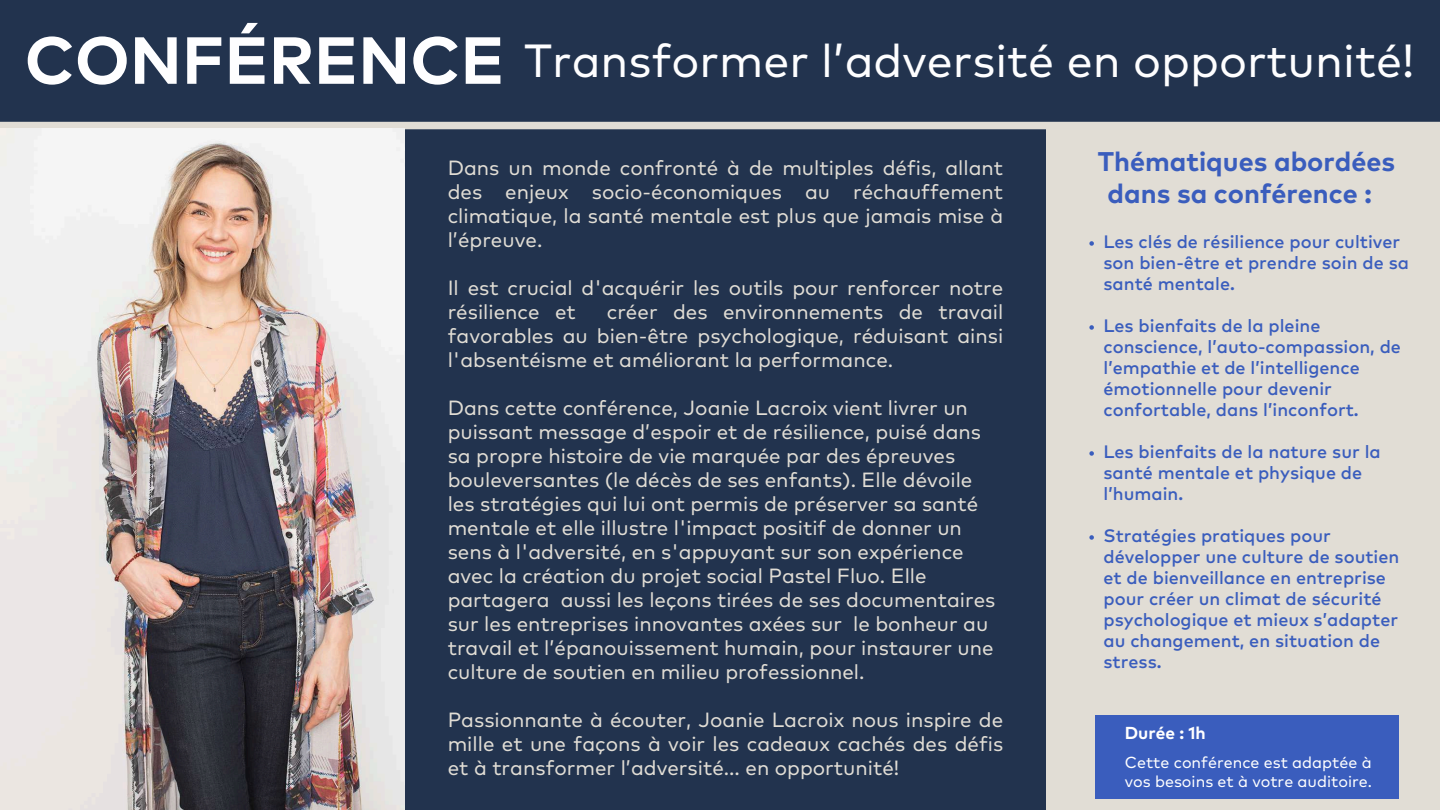
<style>
.page{position:relative;width:1440px;height:810px;background:#22334e}
.page>*{position:absolute;margin:0;border:0;box-sizing:border-box;transform-origin:0 0}
.t1{font:700 66.4px "Mark Pro";color:#fefeff}
.t2{font:46.4px "Mark Pro";color:#fefeff}
.t3{font:700 27px/32.2px "Mark Pro";color:#3a5dbd;text-align:center}
.t4{font:20.5px/24px "Mark Pro";color:#e1ddd5;text-align:justify}
.t5{font:500 18px/21px "Mark Pro";color:#3a5dbd}
.t6{font:700 17.3px "Mark Pro";color:#fff}
.t7{font:16px/18.8px "Mark Pro";color:#fff}
</style>
<div class="page">
<div style="left:1046px;top:0;width:394px;height:810px;background:#e1ddd5"></div>
<div style="left:0;top:0;width:1440px;height:126px;background:#22334e"></div>
<div style="left:0;top:122px;width:1440px;height:7px;background:#e1ddd5"></div>
<div style="left:1095px;top:715px;width:304px;height:84px;background:#3a5dbd"></div>
<img style="left:0;top:129px;width:405px;height:681px">
<svg style="left:1089px;top:241px;width:5px;height:5px"></svg>
<svg style="left:1089px;top:325px;width:5px;height:5px"></svg>
<svg style="left:1089px;top:451px;width:5px;height:5px"></svg>
<svg style="left:1089px;top:535px;width:5px;height:5px"></svg>
<h1 class="t1" style="left:25px;top:31px;width:482px">CONFÉRENCE</h1>
<h2 class="t2" style="left:524px;top:41px;width:892px">Transformer l’adversité en opportunité!</h2>
<p class="t4" style="left:448px;top:157px;width:557px">Dans un monde confronté à de multiples défis, allant des enjeux socio-économiques au réchauffement climatique, la santé mentale est plus que jamais mise à l’épreuve.</p>
<p class="t4" style="left:448px;top:277px;width:557px">Il est crucial d'acquérir les outils pour renforcer notre résilience et</p>
<p class="t4" style="left:448px;top:301px;width:557px;text-indent:159px">créer des environnements de travail favorables au bien-être psychologique, réduisant ainsi l'absentéisme et améliorant la performance.</p>
<p class="t4" style="left:448px;top:397px;width:549px;text-align:left">Dans cette conférence, Joanie Lacroix vient livrer un puissant message d’espoir et de résilience, puisé dans sa propre histoire de vie marquée par des épreuves bouleversantes (le décès de ses enfants). Elle dévoile les stratégies qui lui ont permis de préserver sa santé mentale et elle illustre l'impact positif de donner un sens à l'adversité, en s'appuyant sur son expérience avec la création du projet social Pastel Fluo. Elle partagera aussi les leçons tirées de ses documentaires sur les entreprises innovantes axées sur le bonheur au travail et l’épanouissement humain, pour instaurer une culture de soutien en milieu professionnel.</p>
<p class="t4" style="left:448px;top:709px;width:557px">Passionnante à écouter, Joanie Lacroix nous inspire de mille et une façons à voir les cadeaux cachés des défis et à transformer l’adversité... en opportunité!</p>
<h3 class="t3" style="left:1098px;top:147px;width:299px">Thématiques abordées dans sa conférence :</h3>
<p class="t5" style="left:1104px;top:232px;width:307px">Les clés de résilience pour cultiver son bien-être et prendre soin de sa santé mentale.</p>
<p class="t5" style="left:1104px;top:316px;width:299px">Les bienfaits de la pleine conscience, l’auto-compassion, de l’empathie et de l’intelligence émotionnelle pour devenir confortable, dans l’inconfort.</p>
<p class="t5" style="left:1104px;top:442px;width:279px">Les bienfaits de la nature sur la santé mentale et physique de l’humain.</p>
<p class="t5" style="left:1104px;top:526px;width:297px">Stratégies pratiques pour développer une culture de soutien et de bienveillance en entreprise pour créer un climat de sécurité psychologique et mieux s’adapter au changement, en situation de stress.</p>
<p class="t6" style="left:1125px;top:725px;width:82px">Durée : 1h</p>
<p class="t7" style="left:1125px;top:754px;width:249px">Cette conférence est adaptée à vos besoins et à votre auditoire.</p>
</div>
